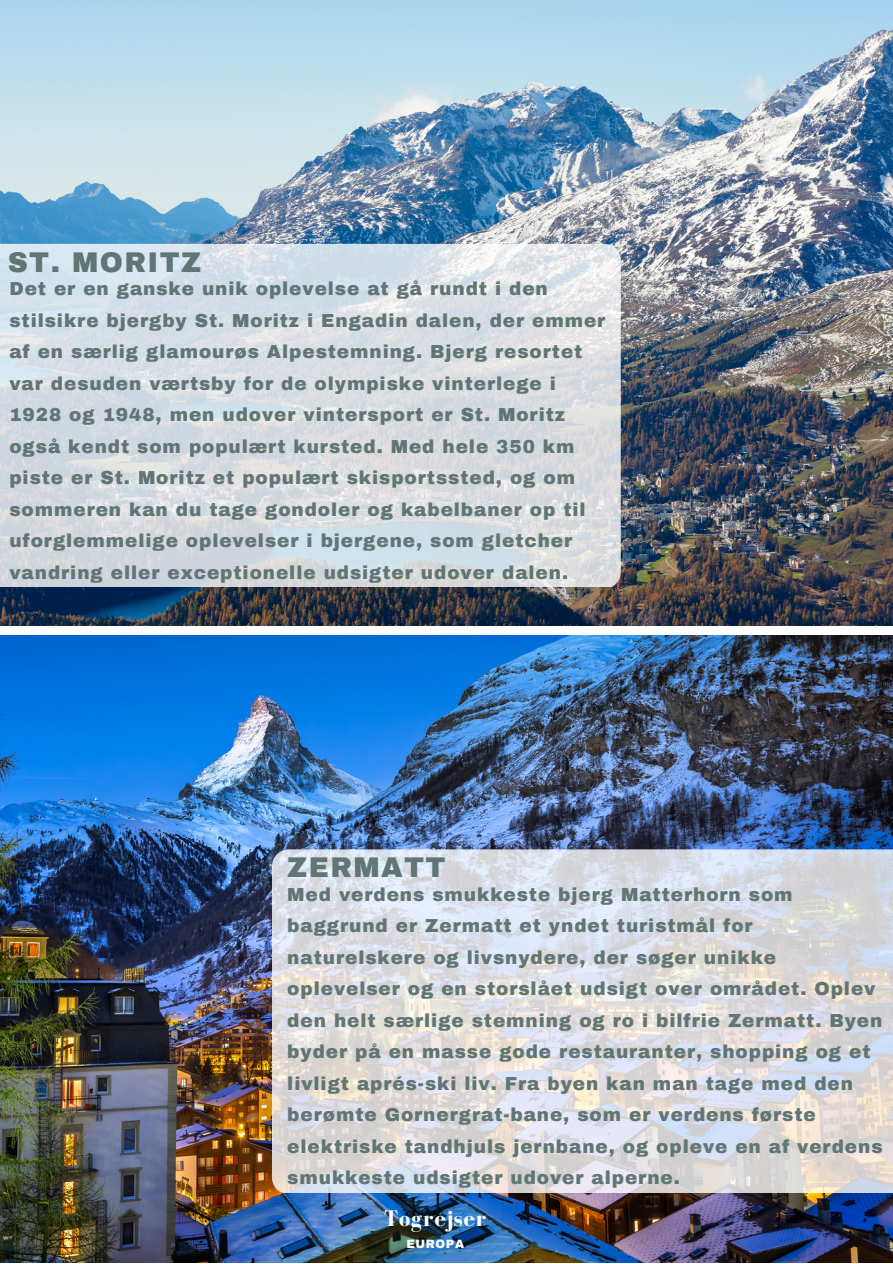
<style>
.page{position:relative;width:893px;height:1264px;background:#fff}
.page>*{position:absolute;margin:0;border:0;box-sizing:border-box;transform-origin:0 0}
.t1{font:900 27.9px "Archivo";letter-spacing:.05em;color:#607674}
.t2{font:700 23.25px "Bodoni FLF";letter-spacing:.04em;color:#fcfdfc}
.t3{font:900 18.45px/31.5px "Archivo";letter-spacing:.05em;color:#607674}
.t4{font:900 11.7px "Archivo";letter-spacing:.05em;color:#fcfdfc}
</style>
<div class="page">
<img style="left:0;top:0;width:892px;height:626px">
<img style="left:0;top:635px;width:892px;height:627px">
<svg style="left:272px;top:849px;width:620px;height:343px;background:#dedde1"></svg>
<svg style="left:0;top:244px;width:620px;height:343px;background:#d8dee3"></svg>
<h1 class="t1" style="left:8px;top:247px;width:195px">ST. MORITZ</h1>
<p class="t3" style="left:9px;top:273px;width:597px">Det er en ganske unik oplevelse at gå rundt i den stilsikre bjergby St. Moritz i Engadin dalen, der emmer af en særlig glamourøs Alpestemning. Bjerg resortet var desuden værtsby for de olympiske vinterlege i 1928 og 1948, men udover vintersport er St. Moritz også kendt som populært kursted. Med hele 350 km piste er St. Moritz et populært skisportssted, og om sommeren kan du tage gondoler og kabelbaner op til uforglemmelige oplevelser i bjergene, som gletcher vandring eller exceptionelle udsigter udover dalen.</p>
<h1 class="t1" style="left:287px;top:852px;width:160px">ZERMATT</h1>
<p class="t3" style="left:287px;top:879px;width:596px">Med verdens smukkeste bjerg Matterhorn som baggrund er Zermatt et yndet turistmål for naturelskere og livsnydere, der søger unikke oplevelser og en storslået udsigt over området. Oplev den helt særlige stemning og ro i bilfrie Zermatt. Byen byder på en masse gode restauranter, shopping og et livligt aprés-ski liv. Fra byen kan man tage med den berømte Gornergrat-bane, som er verdens første elektriske tandhjuls jernbane, og opleve en af verdens smukkeste udsigter udover alperne.</p>
<p class="t2" style="left:384px;top:1205px;width:104px">Togrejser</p>
<p class="t4" style="left:406px;top:1238px;width:59px">EUROPA</p>
</div>
